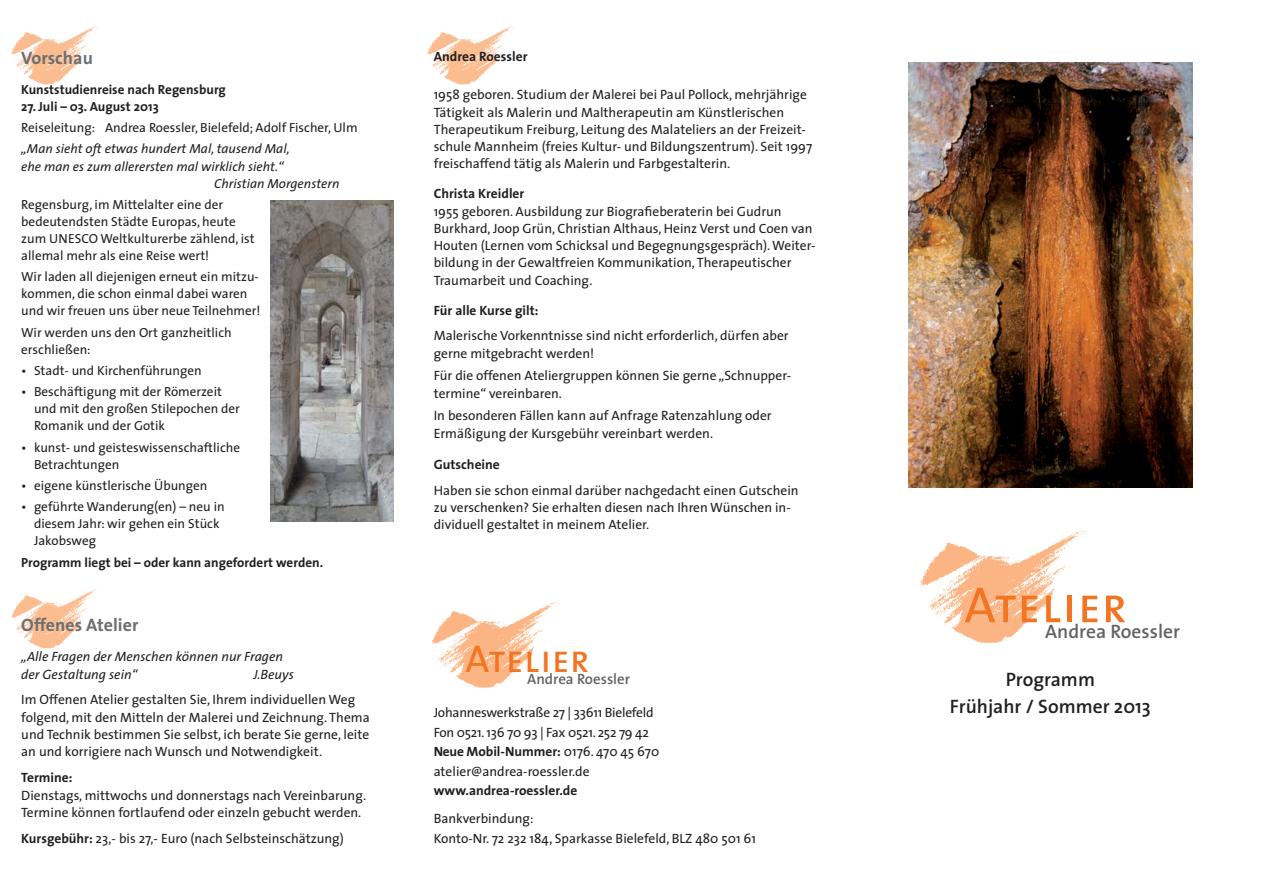
<style>
.page{position:relative;width:1263px;height:893px;background:#fff}
.page>*{position:absolute;margin:0;border:0;box-sizing:border-box;transform-origin:0 0}
.t1{font:51px "The Sans Caps";letter-spacing:.01em;color:#f37421}
.t2{font:38.85px "The Sans Caps";letter-spacing:.01em;color:#f37421}
.t3{font:600 19.5px/27px "The Sans";color:#231f20;text-align:center}
.t4{font:600 19.5px "The Sans";color:#636466}
.t5{font:700 18px "The Sans";color:#6d6f71}
.t6{font:600 14.85px "The Sans";color:#636466}
.t7{font:13.5px/17.2px "The Sans";color:#231f20}
.t8{font:13.5px/19.5px "The Sans";letter-spacing:-.02em;color:#231f20}
.t9{font:700 13.5px "The Sans";color:#231f20}
.t10{font:italic 13.5px/17.4px "The Sans";color:#231f20}
.t11{font:13.2px/17.1px "The Sans";color:#231f20}
.t12{font:italic 13.2px "The Sans";color:#231f20}
.t13{font:700 13.2px "The Sans";color:#231f20}
.s1{font-weight:700}
</style>
<div class="page">
<img style="left:427px;top:26px;width:88px;height:59px">
<img style="left:11px;top:589px;width:88px;height:60px">
<img style="left:908px;top:62px;width:284px;height:426px">
<img style="left:920px;top:530px;width:167px;height:114px">
<img style="left:431px;top:601px;width:129px;height:87px">
<img style="left:11px;top:26px;width:88px;height:59px">
<img style="left:270px;top:200px;width:123px;height:322px">
<h3 class="t5" style="left:21px;top:43px;width:73px">Vorschau</h3>
<p class="t13" style="left:21px;top:78px;width:206px">Kunststudienreise nach Regensburg</p>
<p class="t13" style="left:21px;top:95px;width:139px">27. Juli – 03. August 2013</p>
<p class="t11" style="left:21px;top:119px;width:338px">Reiseleitung: Andrea Roessler, Bielefeld; Adolf Fischer, Ulm</p>
<p class="t12" style="left:21px;top:138px;width:270px">„Man sieht oft etwas hundert Mal, tausend Mal,</p>
<p class="t12" style="left:21px;top:155px;width:264px">ehe man es zum allerersten mal wirklich sieht.“</p>
<p class="t12" style="left:214px;top:172px;width:127px">Christian Morgenstern</p>
<p class="t11" style="left:21px;top:195px;width:235px">Regensburg, im Mittelalter eine der bedeutendsten Städte Europas, heute zum UNESCO Weltkulturerbe zählend, ist allemal mehr als eine Reise wert!</p>
<p class="t11" style="left:21px;top:268px;width:241px">Wir laden all diejenigen erneut ein mitzu&shy;kommen, die schon einmal dabei waren und wir freuen uns über neue Teilnehmer!</p>
<p class="t11" style="left:21px;top:323px;width:212px">Wir werden uns den Ort ganzheitlich erschließen:</p>
<p class="t11" style="left:21px;top:362px;width:182px">• Stadt- und Kirchenführungen</p>
<p class="t11" style="left:34px;top:383px;width:207px;text-indent:-13px">• Beschäftigung mit der Römerzeit und mit den großen Stilepochen der<br>Romanik und der Gotik</p>
<p class="t11" style="left:34px;top:438px;width:208px;text-indent:-13px">• kunst- und geisteswissenschaftliche<br>Betrachtungen</p>
<p class="t11" style="left:21px;top:477px;width:188px">• eigene künstlerische Übungen</p>
<p class="t11" style="left:34px;top:498px;width:192px;text-indent:-13px">• geführte Wanderung(en) – neu in diesem Jahr: wir gehen ein Stück<br>Jakobsweg</p>
<p class="t13" style="left:21px;top:551px;width:303px">Programm liegt bei – oder kann angefordert werden.</p>
<h3 class="t5" style="left:21px;top:610px;width:119px">Offenes Atelier</h3>
<p class="t10" style="left:21px;top:648px;width:263px">„Alle Fragen der Menschen können nur Fragen der Gestaltung sein“</p>
<p class="t10" style="left:254px;top:665px;width:42px">J.Beuys</p>
<p class="t7" style="left:21px;top:691px;width:350px">Im Offenen Atelier gestalten Sie, Ihrem individuellen Weg folgend, mit den Mitteln der Malerei und Zeichnung. Thema und Technik bestimmen Sie selbst, ich berate Sie gerne, leite an und korrigiere nach Wunsch und Notwendigkeit.</p>
<p class="t9" style="left:21px;top:766px;width:53px">Termine:</p>
<p class="t7" style="left:21px;top:786px;width:346px">Dienstags, mittwochs und donnerstags nach Vereinbarung.<br>Termine können fortlaufend oder einzeln gebucht werden.</p>
<p class="t7" style="left:21px;top:829px;width:324px"><span class="s1">Kursgebühr:</span> 23,- bis 27,- Euro (nach Selbsteinschätzung)</p>
<p class="t9" style="left:434px;top:45px;width:95px">Andrea Roessler</p>
<p class="t7" style="left:434px;top:86px;width:380px">1958 geboren. Studium der Malerei bei Paul Pollock, mehrjährige Tätigkeit als Malerin und Maltherapeutin am Künstlerischen Therapeutikum Freiburg, Leitung des Malateliers an der Freizeit&shy;schule Mannheim (freies Kultur- und Bildungszentrum). Seit 1997 freischaffend tätig als Malerin und Farbgestalterin.</p>
<p class="t9" style="left:434px;top:182px;width:92px">Christa Kreidler</p>
<p class="t7" style="left:434px;top:202px;width:382px">1955 geboren. Ausbildung zur Biografieberaterin bei Gudrun Burkhard, Joop Grün, Christian Althaus, Heinz Verst und Coen van Houten (Lernen vom Schicksal und Begegnungsgespräch). Weiter&shy;bildung in der Gewaltfreien Kommunikation, Therapeutischer Traumarbeit und Coaching.</p>
<p class="t9" style="left:434px;top:299px;width:106px">Für alle Kurse gilt:</p>
<p class="t7" style="left:434px;top:327px;width:356px">Malerische Vorkenntnisse sind nicht erforderlich, dürfen aber gerne mitgebracht werden!</p>
<p class="t7" style="left:434px;top:367px;width:358px">Für die offenen Ateliergruppen können Sie gerne „Schnupper&shy;termine“ vereinbaren.</p>
<p class="t7" style="left:434px;top:407px;width:339px">In besonderen Fällen kann auf Anfrage Ratenzahlung oder<br>Ermäßigung der Kursgebühr vereinbart werden.</p>
<p class="t9" style="left:434px;top:453px;width:68px">Gutscheine</p>
<p class="t7" style="left:434px;top:481px;width:366px">Haben sie schon einmal darüber nachgedacht einen Gutschein zu verschenken? Sie erhalten diesen nach Ihren Wünschen in&shy;dividuell gestaltet in meinem Atelier.</p>
<h2 class="t2" style="left:465px;top:627px;width:126px">Atelier</h2>
<p class="t6" style="left:527px;top:667px;width:104px">Andrea Roessler</p>
<p class="t8" style="left:434px;top:703px;width:227px">Johanneswerkstraße 27 | 33611 Bielefeld Fon 0521. 136 70 93 | Fax 0521. 252 79 42<br><span class="s1">Neue Mobil-Nummer:</span> 0176. 470 45 670 atelier@andrea-roessler.de</p>
<p class="t9" style="left:434px;top:779px;width:145px">www.andrea-roessler.de</p>
<p class="t7" style="left:434px;top:809px;width:324px;line-height:19.5px">Bankverbindung:<br>Konto-Nr. 72 232 184, Sparkasse Bielefeld, BLZ 480 501 61</p>
<h1 class="t1" style="left:964px;top:563px;width:164px">Atelier</h1>
<h3 class="t4" style="left:1045px;top:615px;width:136px">Andrea Roessler</h3>
<h3 class="t3" style="left:950px;top:665px;width:202px">Programm<br>Frühjahr / Sommer 2013</h3>
</div>
